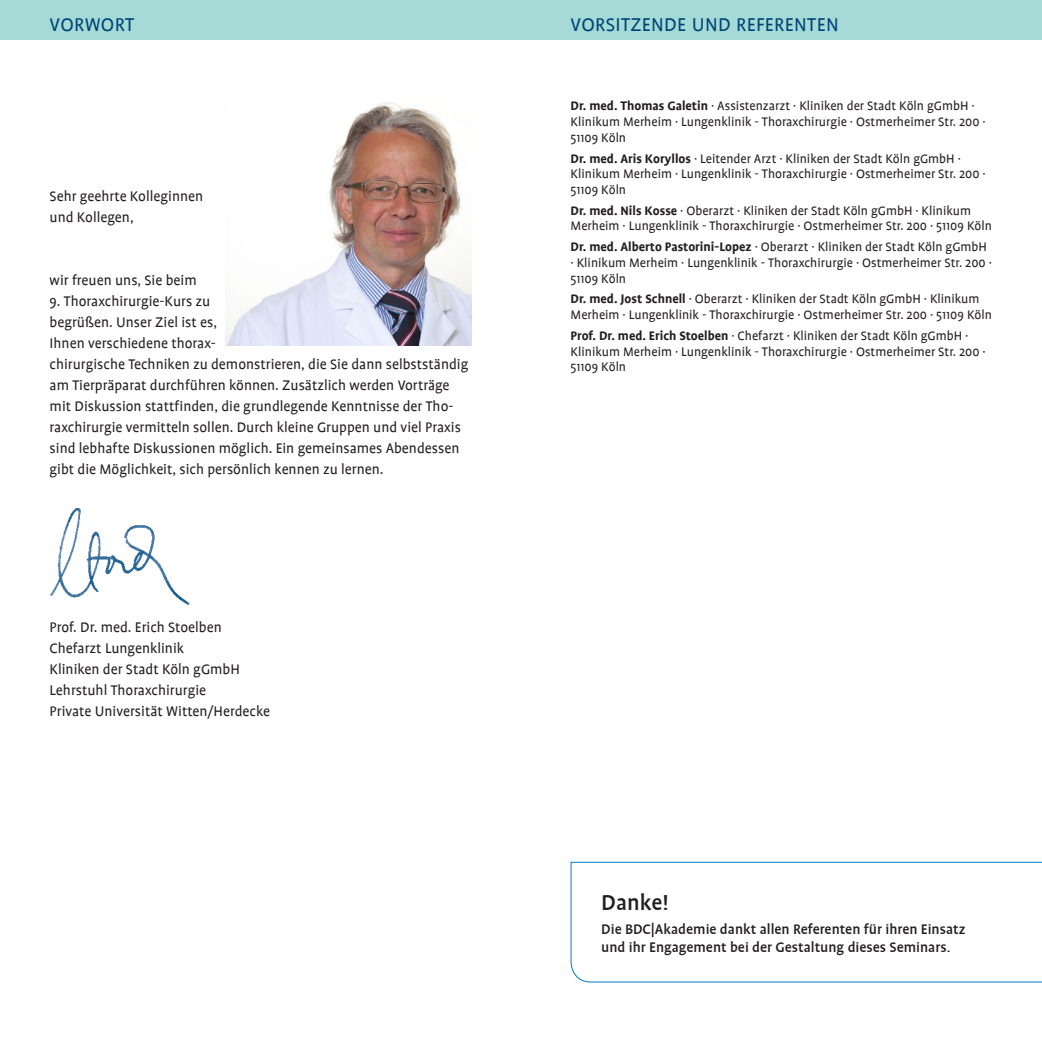
<style>
.page{position:relative;width:1042px;height:1042px;background:#fff}
.page>*{position:absolute;margin:0;border:0;box-sizing:border-box;transform-origin:0 0}
.t1{font:500 24.5px "Profile";color:#231f20}
.t2{font:21px "Profile";letter-spacing:.015em;color:#004577}
.t3{font:15.75px/21px "Profile";color:#231f20}
.t4{font:500 15.75px/17.5px "Profile";color:#231f20}
.t5{font:14px/15.8px "Profile";color:#231f20}
.s1{font-weight:700}
</style>
<div class="page">
<div style="left:0;top:0;width:1042px;height:40px;background:#a6dad6"></div>
<img style="left:50px;top:508px;width:140px;height:97px">
<img style="left:225px;top:102px;width:246px;height:243px">
<svg style="left:570px;top:861px;width:472px;height:122px"></svg>
<h2 class="t2" style="left:50px;top:14px;width:86px">VORWORT</h2>
<p class="t3" style="left:50px;top:186px;width:155px">Sehr geehrte Kolleginnen und Kollegen,</p>
<p class="t3" style="left:50px;top:270px;width:149px">wir freuen uns, Sie beim</p>
<p class="t3" style="left:50px;top:291px;width:420px">9. Thoraxchirurgie-Kurs zu<br>begrüßen. Unser Ziel ist es,<br>Ihnen verschiedene thorax-<br>chirurgische Techniken zu demonstrieren, die Sie dann selbstständig am Tierpräparat durchführen können. Zusätzlich werden Vorträge mit Diskussion stattfinden, die grundlegende Kenntnisse der Tho&shy;raxchirurgie vermitteln sollen. Durch kleine Gruppen und viel Praxis sind lebhafte Diskussionen möglich. Ein gemeinsames Abendessen gibt die Möglichkeit, sich persönlich kennen zu lernen.</p>
<p class="t3" style="left:50px;top:616px;width:222px">Prof. Dr. med. Erich Stoelben<br>Chefarzt Lungenklinik<br>Kliniken der Stadt Köln gGmbH<br>Lehrstuhl Thoraxchirurgie<br>Private Universität Witten/Herdecke</p>
<h2 class="t2" style="left:570px;top:14px;width:270px">VORSITZENDE UND REFERENTEN</h2>
<p class="t5" style="left:570px;top:98px;width:417px"><span class="s1">Dr. med. Thomas Galetin</span> · Assistenzarzt · Kliniken der Stadt Köln gGmbH ·<br>Klinikum Merheim · Lungenklinik - Thoraxchirurgie · Ostmerheimer Str. 200 ·<br>51109 Köln</p>
<p class="t5" style="left:570px;top:150px;width:417px"><span class="s1">Dr. med. Aris Koryllos</span> · Leitender Arzt · Kliniken der Stadt Köln gGmbH ·<br>Klinikum Merheim · Lungenklinik - Thoraxchirurgie · Ostmerheimer Str. 200 ·<br>51109 Köln</p>
<p class="t5" style="left:570px;top:203px;width:423px"><span class="s1">Dr. med. Nils Kosse</span> · Oberarzt · Kliniken der Stadt Köln gGmbH · Klinikum<br>Merheim · Lungenklinik - Thoraxchirurgie · Ostmerheimer Str. 200 · 51109 Köln</p>
<p class="t5" style="left:570px;top:239px;width:423px"><span class="s1">Dr. med. Alberto Pastorini-Lopez</span> · Oberarzt · Kliniken der Stadt Köln gGmbH · Klinikum Merheim · Lungenklinik - Thoraxchirurgie · Ostmerheimer Str. 200 ·<br>51109 Köln</p>
<p class="t5" style="left:570px;top:291px;width:423px"><span class="s1">Dr. med. Jost Schnell</span> · Oberarzt · Kliniken der Stadt Köln gGmbH · Klinikum<br>Merheim · Lungenklinik - Thoraxchirurgie · Ostmerheimer Str. 200 · 51109 Köln</p>
<p class="t5" style="left:570px;top:328px;width:417px"><span class="s1">Prof. Dr. med. Erich Stoelben</span> · Chefarzt · Kliniken der Stadt Köln gGmbH ·<br>Klinikum Merheim · Lungenklinik - Thoraxchirurgie · Ostmerheimer Str. 200 ·<br>51109 Köln</p>
<h1 class="t1" style="left:601px;top:890px;width:69px">Danke!</h1>
<p class="t4" style="left:601px;top:921px;width:366px">Die BDC|Akademie dankt allen Referenten für ihren Einsatz und ihr Engagement bei der Gestaltung dieses Seminars.</p>
</div>
